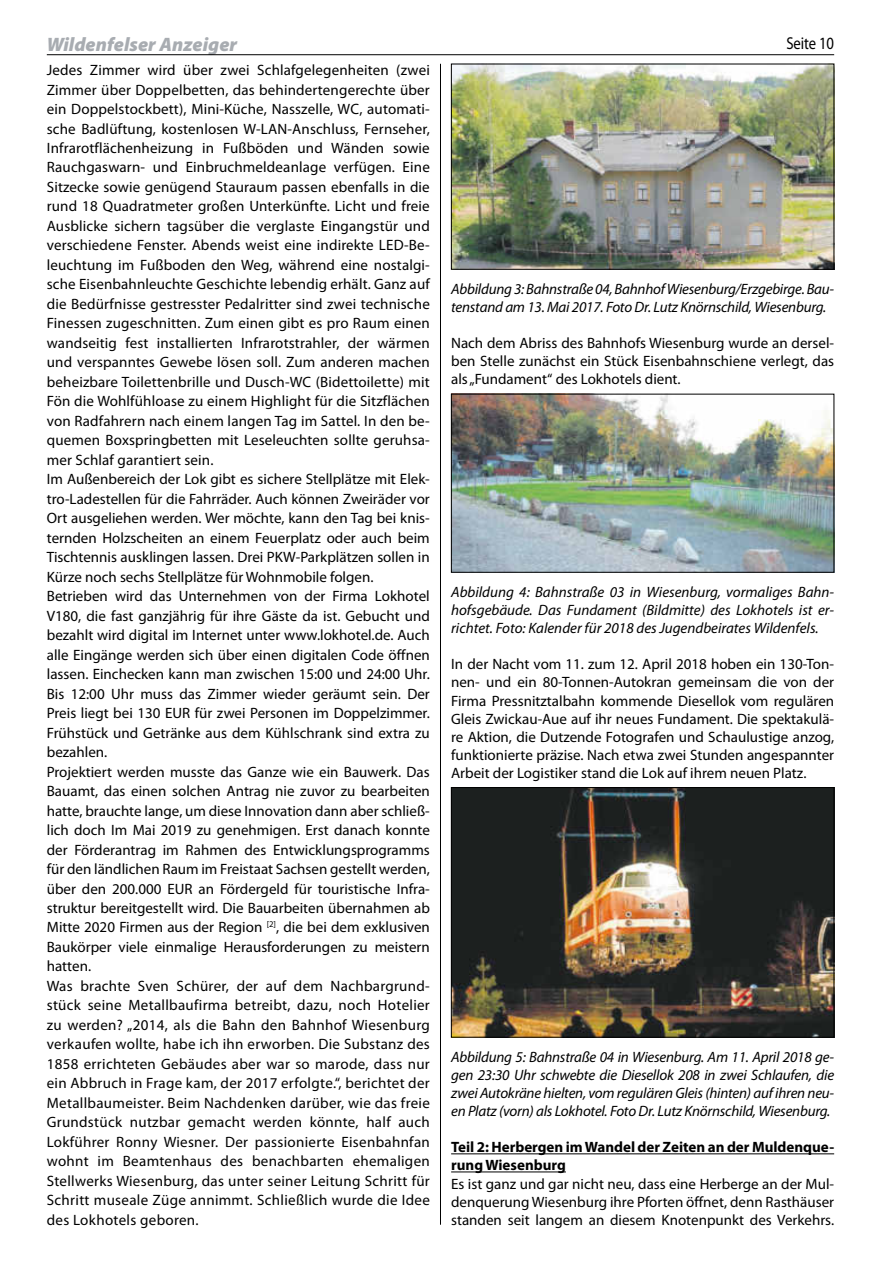
<style>
.page{position:relative;width:881px;height:1263px;background:#fff}
.page>*{position:absolute;margin:0;border:0;box-sizing:border-box;transform-origin:0 0}
.t1{font:italic 900 19.5px "Myriad Pro";color:#a8acb1}
.t2{font:17.25px "Myriad Pro";letter-spacing:-.005em;color:#000;scale:.85 1}
.t3{font:15px/19.5px "Myriad Pro";letter-spacing:.01em;color:#000;text-align:justify}
.t4{font:italic 15px/18.1px "Myriad Pro";letter-spacing:-.015em;color:#000;text-align:justify}
.t5{font:700 15px/18.1px "Myriad Pro";color:#000}
</style>
<div class="page">
<hr style="left:440px;top:64px;width:1px;height:1161px;background:#000">
<hr style="left:47px;top:54px;width:786px;height:1px;background:#000">
<hr style="left:451px;top:1153px;width:382px;height:1px;background:#000">
<hr style="left:451px;top:1171px;width:114px;height:1px;background:#000">
<img style="left:453px;top:66px;width:378px;height:201px">
<img style="left:453px;top:396px;width:378px;height:174px">
<img style="left:453px;top:789px;width:378px;height:246px">
<div style="left:451px;top:787px;width:382px;height:250px;border:1px solid #000"></div>
<h1 class="t1" style="left:47px;top:31px;width:192px">Wildenfelser Anzeiger</h1>
<p class="t2" style="left:786px;top:33px;width:58px">Seite 10</p>
<p class="t3" style="left:47px;top:60px;width:384px;text-align:left">Jedes Zimmer wird über zwei Schlafgelegenheiten (zwei Zimmer über Doppelbetten, das behindertengerechte über ein Doppelstockbett), Mini-Küche, Nasszelle, WC, automati&shy;sche Badlüftung, kostenlosen W-LAN-Anschluss, Fernseher, Infrarotflächenheizung in Fußböden und Wänden sowie Rauchgaswarn- und Einbruchmeldeanlage verfügen. Eine Sitzecke sowie genügend Stauraum passen ebenfalls in die rund 18 Quadratmeter großen Unterkünfte. Licht und freie Ausblicke sichern tagsüber die verglaste Eingangstür und verschiedene Fenster. Abends weist eine indirekte LED-Be&shy;leuchtung im Fußboden den Weg, während eine nostalgi&shy;sche Eisenbahnleuchte Geschichte lebendig erhält. Ganz auf die Bedürfnisse gestresster Pedalritter sind zwei technische Finessen zugeschnitten. Zum einen gibt es pro Raum einen wandseitig fest installierten Infrarotstrahler, der wärmen und verspanntes Gewebe lösen soll. Zum anderen machen beheizbare Toilettenbrille und Dusch-WC (Bidettoilette) mit Fön die Wohlfühloase zu einem Highlight für die Sitzflächen von Radfahrern nach einem langen Tag im Sattel. In den be&shy;quemen Boxspringbetten mit Leseleuchten sollte geruhsa&shy;mer Schlaf garantiert sein.<br>Im Außenbereich der Lok gibt es sichere Stellplätze mit Elek&shy;tro-Ladestellen für die Fahrräder. Auch können Zweiräder vor Ort ausgeliehen werden. Wer möchte, kann den Tag bei knis&shy;ternden Holzscheiten an einem Feuerplatz oder auch beim Tischtennis ausklingen lassen. Drei PKW-Parkplätzen sollen in Kürze noch sechs Stellplätze für Wohnmobile folgen.<br>Betrieben wird das Unternehmen von der Firma Lokhotel V180, die fast ganzjährig für ihre Gäste da ist. Gebucht und bezahlt wird digital im Internet unter www.lokhotel.de. Auch alle Eingänge werden sich über einen digitalen Code öffnen lassen. Einchecken kann man zwischen 15:00 und 24:00 Uhr.<br>Bis 12:00 Uhr muss das Zimmer wieder geräumt sein. Der Preis liegt bei 130 EUR für zwei Personen im Doppelzimmer.<br>Frühstück und Getränke aus dem Kühlschrank sind extra zu bezahlen.<br>Projektiert werden musste das Ganze wie ein Bauwerk. Das Bauamt, das einen solchen Antrag nie zuvor zu bearbeiten hatte, brauchte lange, um diese Innovation dann aber schließ&shy;lich doch Im Mai 2019 zu genehmigen. Erst danach konnte der Förderantrag im Rahmen des Entwicklungsprogramms für den ländlichen Raum im Freistaat Sachsen gestellt werden, über den 200.000 EUR an Fördergeld für touristische Infra&shy;struktur bereitgestellt wird. Die Bauarbeiten übernahmen ab Mitte 2020 Firmen aus der Region <sup>[2]</sup>, die bei dem exklusiven Baukörper viele einmalige Herausforderungen zu meistern hatten.<br>Was brachte Sven Schürer, der auf dem Nachbargrund&shy;stück seine Metallbaufirma betreibt, dazu, noch Hotelier zu werden? „2014, als die Bahn den Bahnhof Wiesenburg verkaufen wollte, habe ich ihn erworben. Die Substanz des 1858 errichteten Gebäudes aber war so marode, dass nur ein Abbruch in Frage kam, der 2017 erfolgte.“, berichtet der Metallbaumeister. Beim Nachdenken darüber, wie das freie Grundstück nutzbar gemacht werden könnte, half auch Lokführer Ronny Wiesner. Der passionierte Eisenbahnfan wohnt im Beamtenhaus des benachbarten ehemaligen Stellwerks Wiesenburg, das unter seiner Leitung Schritt für Schritt museale Züge annimmt. Schließlich wurde die Idee des Lokhotels geboren.</p>
<p class="t4" style="left:451px;top:280px;width:384px">Abbildung 3: Bahnstraße 04, Bahnhof Wiesenburg/Erzgebirge. Bau&shy;tenstand am 13. Mai 2017. Foto Dr. Lutz Knörnschild, Wiesenburg.</p>
<p class="t3" style="left:451px;top:334px;width:384px;line-height:18.1px">Nach dem Abriss des Bahnhofs Wiesenburg wurde an dersel&shy;ben Stelle zunächst ein Stück Eisenbahnschiene verlegt, das als „Fundament“ des Lokhotels dient.</p>
<p class="t4" style="left:451px;top:583px;width:384px">Abbildung 4: Bahnstraße 03 in Wiesenburg, vormaliges Bahn&shy;hofsgebäude. Das Fundament (Bildmitte) des Lokhotels ist er&shy;richtet. Foto: Kalender für 2018 des Jugendbeirates Wildenfels.</p>
<p class="t3" style="left:451px;top:655px;width:384px;line-height:18.1px">In der Nacht vom 11. zum 12. April 2018 hoben ein 130-Ton&shy;nen- und ein 80-Tonnen-Autokran gemeinsam die von der Firma Pressnitztalbahn kommende Diesellok vom regulären Gleis Zwickau-Aue auf ihr neues Fundament. Die spektakulä&shy;re Aktion, die Dutzende Fotografen und Schaulustige anzog, funktionierte präzise. Nach etwa zwei Stunden angespannter Arbeit der Logistiker stand die Lok auf ihrem neuen Platz.</p>
<p class="t4" style="left:451px;top:1047px;width:384px">Abbildung 5: Bahnstraße 04 in Wiesenburg. Am 11. April 2018 ge&shy;gen 23:30 Uhr schwebte die Diesellok 208 in zwei Schlaufen, die zwei Autokräne hielten, vom regulären Gleis (hinten) auf ihren neu&shy;en Platz (vorn) als Lokhotel. Foto Dr. Lutz Knörnschild, Wiesenburg.</p>
<p class="t5" style="left:451px;top:1138px;width:384px">Teil 2: Herbergen im Wandel der Zeiten an der Muldenque&shy;rung Wiesenburg</p>
<p class="t3" style="left:451px;top:1174px;width:384px;line-height:18.1px">Es ist ganz und gar nicht neu, dass eine Herberge an der Mul&shy;denquerung Wiesenburg ihre Pforten öffnet, denn Rasthäuser standen seit langem an diesem Knotenpunkt des Verkehrs.</p>
</div>
